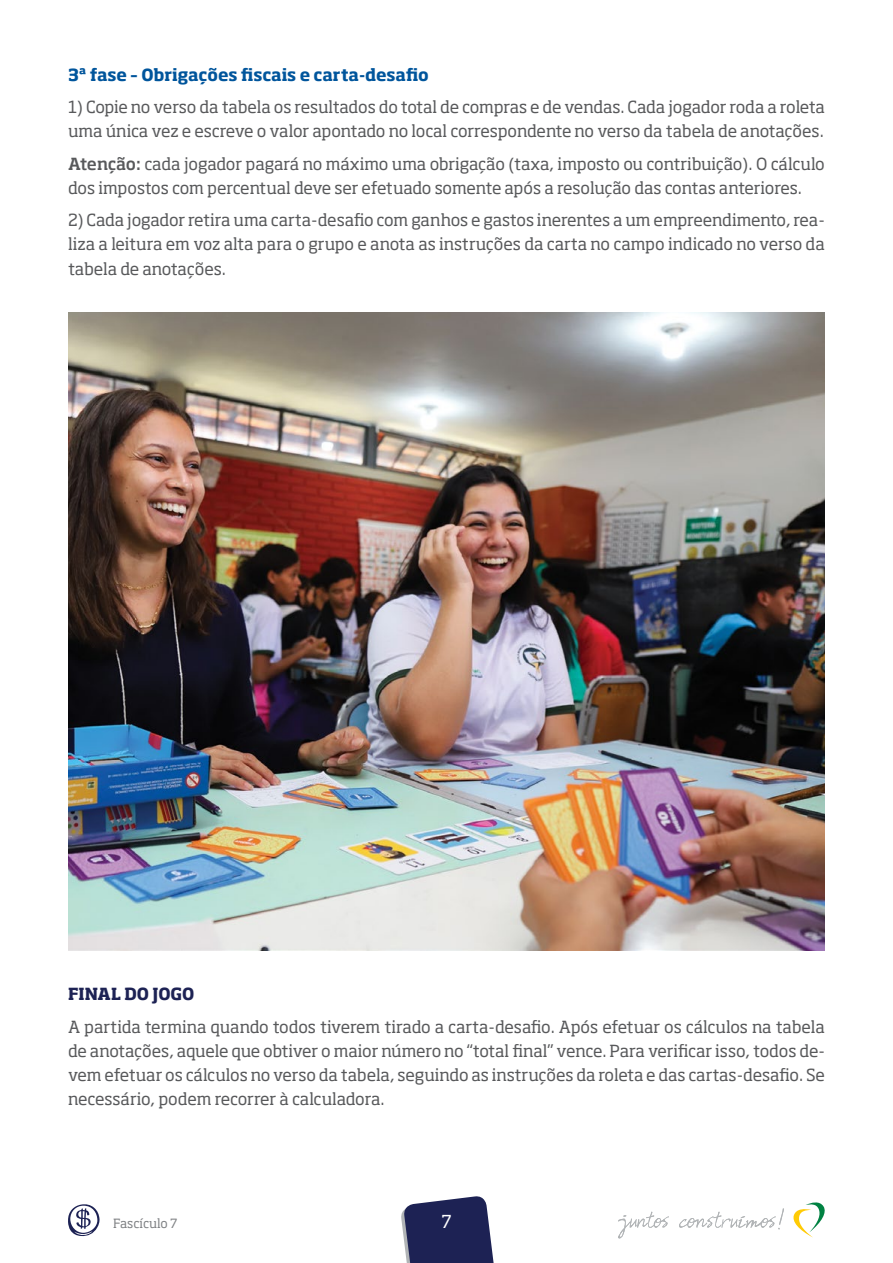
<style>
.page{position:relative;width:893px;height:1263px;background:#fff}
.page>*{position:absolute;margin:0;border:0;box-sizing:border-box;transform-origin:0 0}
.t1{font:17.7px "Soho Std";color:#fff}
.t2{font:16.5px/24px "Soho Std";letter-spacing:-.015em;color:#58595b;text-align:justify}
.t3{font:700 16.5px "Soho Std";letter-spacing:-.005em;color:#00559c}
.t4{font:700 16.5px "Soho Std";color:#1d2254}
.t5{font:12.6px "Soho Std";letter-spacing:-.01em;color:#808285}
.s1{font-weight:500}
</style>
<div class="page">
<svg style="left:401px;top:1196px;width:93px;height:67px;background:#40446e"></svg>
<svg style="left:793px;top:1202px;width:32px;height:35px"></svg>
<svg style="left:618px;top:1208px;width:166px;height:30px"></svg>
<svg style="left:68px;top:1204px;width:32px;height:32px"></svg>
<img style="left:68px;top:313px;width:757px;height:637px">
<p class="t3" style="left:68px;top:64px;width:362px">3ª fase – Obrigações fiscais e carta-desafio</p>
<p class="t2" style="left:68px;top:95px;width:758px">1) Copie no verso da tabela os resultados do total de compras e de vendas. Cada jogador roda a roleta uma única vez e escreve o valor apontado no local correspondente no verso da tabela de anotações.</p>
<p class="t2" style="left:68px;top:152px;width:758px"><span class="s1">Atenção:</span> cada jogador pagará no máximo uma obrigação (taxa, imposto ou contribuição). O cálculo dos impostos com percentual deve ser efetuado somente após a resolução das contas anteriores.</p>
<p class="t2" style="left:68px;top:208px;width:758px">2) Cada jogador retira uma carta-desafio com ganhos e gastos inerentes a um empreendimento, rea&shy;liza a leitura em voz alta para o grupo e anota as instruções da carta no campo indicado no verso da tabela de anotações.</p>
<p class="t4" style="left:68px;top:983px;width:128px">FINAL DO JOGO</p>
<p class="t2" style="left:68px;top:1014px;width:758px">A partida termina quando todos tiverem tirado a carta-desafio. Após efetuar os cálculos na tabela de anotações, aquele que obtiver o maior número no “total final” vence. Para verificar isso, todos de&shy;vem efetuar os cálculos no verso da tabela, seguindo as instruções da roleta e das cartas-desafio. Se necessário, podem recorrer à calculadora.</p>
<p class="t5" style="left:113px;top:1215px;width:66px">Fascículo 7</p>
<p class="t1" style="left:441px;top:1210px;width:12px">7</p>
</div>
